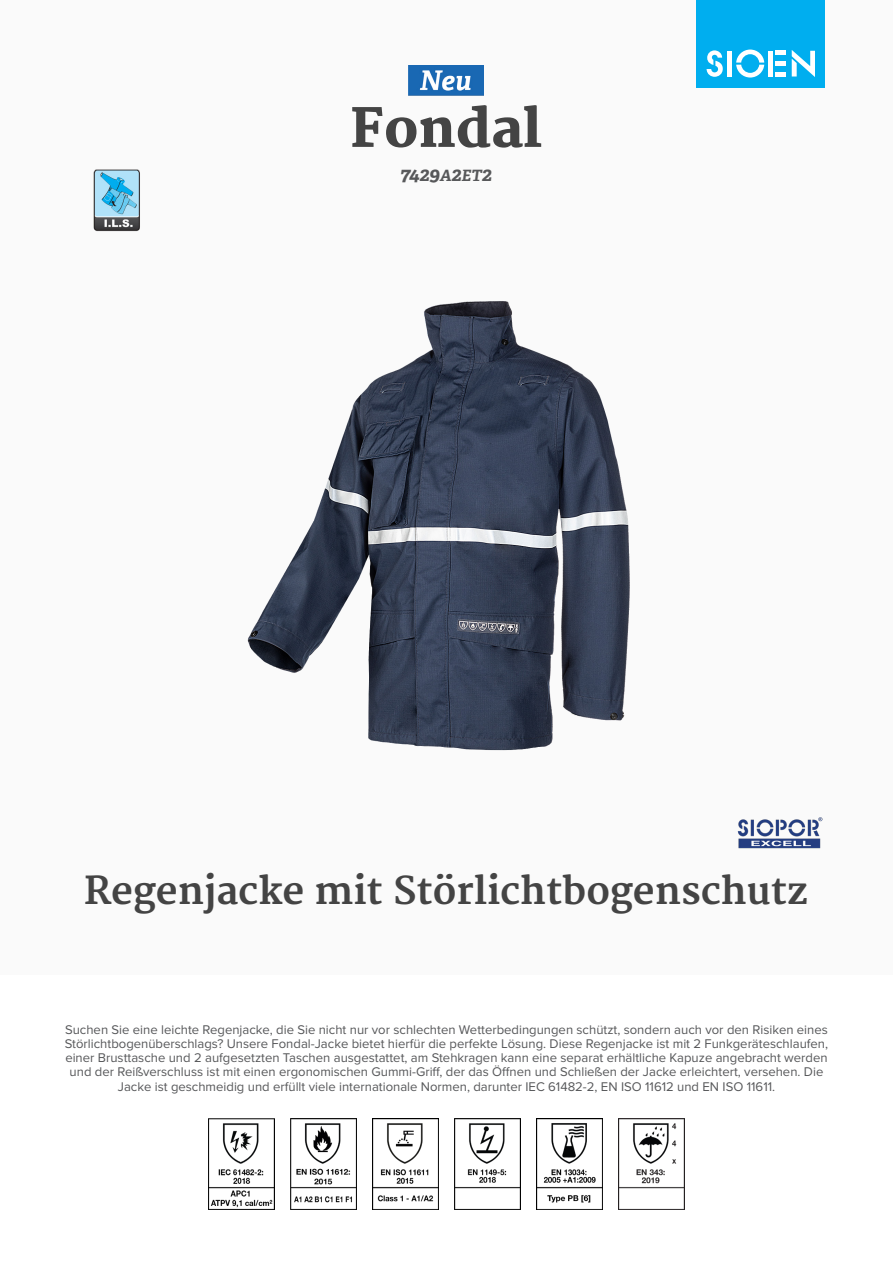
<style>
.page{position:relative;width:893px;height:1263px;background:#fff}
.page>*{position:absolute;margin:0;border:0;box-sizing:border-box;transform-origin:0 0}
.product_name{font:800 52.5px "Merriweather";color:#444}
.product_h2{font:700 37.5px "Merriweather";color:#444}
.product_ref{font:italic 700 19.5px "Adelle";color:#57585a}
.product_description{font:13.05px/14.1px "Proxima Nova";color:#57585a;text-align:center}
.s1{font-size:15.6px}
</style>
<div class="page">
<div style="left:0;top:0;width:893px;height:974px;background:#fafafa"></div>
<div style="left:697px;top:0;width:128px;height:88px;background:#00aeef"></div>
<svg style="left:707px;top:50px;width:16px;height:27px"></svg>
<svg style="left:736px;top:50px;width:28px;height:28px"></svg>
<div style="left:727px;top:51px;width:5px;height:26px;background:#fff"></div>
<div style="left:768px;top:51px;width:5px;height:26px;background:#fff"></div>
<div style="left:775px;top:72px;width:11px;height:5px;background:#fff"></div>
<div style="left:775px;top:61px;width:11px;height:5px;background:#fff"></div>
<hr style="left:775px;top:51px;width:11px;height:4px;background:#fff">
<svg style="left:792px;top:50px;width:23px;height:27px"></svg>
<img style="left:93px;top:169px;width:47px;height:63px">
<img style="left:737px;top:817px;width:86px;height:32px">
<img style="left:208px;top:1118px;width:66px;height:92px">
<img style="left:290px;top:1118px;width:66px;height:92px">
<img style="left:372px;top:1118px;width:66px;height:92px">
<img style="left:454px;top:1118px;width:67px;height:92px">
<img style="left:536px;top:1118px;width:67px;height:92px">
<img style="left:618px;top:1118px;width:67px;height:92px">
<img style="left:247px;top:301px;width:383px;height:450px">
<img style="left:408px;top:65px;width:75px;height:31px">
<p class="product_name" style="left:350px;top:98px;width:193px">Fondal</p>
<p class="product_ref" style="left:400px;top:162px;width:93px">7429<span class="s1">A</span>2<span class="s1">ET</span>2</p>
<p class="product_h2" style="left:84px;top:869px;width:725px">Regenjacke mit Störlichtbogenschutz</p>
<p class="product_description" style="left:65px;top:1023px;width:765px">Suchen Sie eine leichte Regenjacke, die Sie nicht nur vor schlechten Wetterbedingungen schützt, sondern auch vor den Risiken eines Störlichtbogenüberschlags? Unsere Fondal-Jacke bietet hierfür die perfekte Lösung. Diese Regenjacke ist mit 2 Funkgeräteschlaufen, einer Brusttasche und 2 aufgesetzten Taschen ausgestattet, am Stehkragen kann eine separat erhältliche Kapuze angebracht werden und der Reißverschluss ist mit einen ergonomischen Gummi-Griff, der das Öffnen und Schließen der Jacke erleichtert, versehen. Die Jacke ist geschmeidig und erfüllt viele internationale Normen, darunter IEC 61482-2, EN ISO 11612 und EN ISO 11611.</p>
</div>
